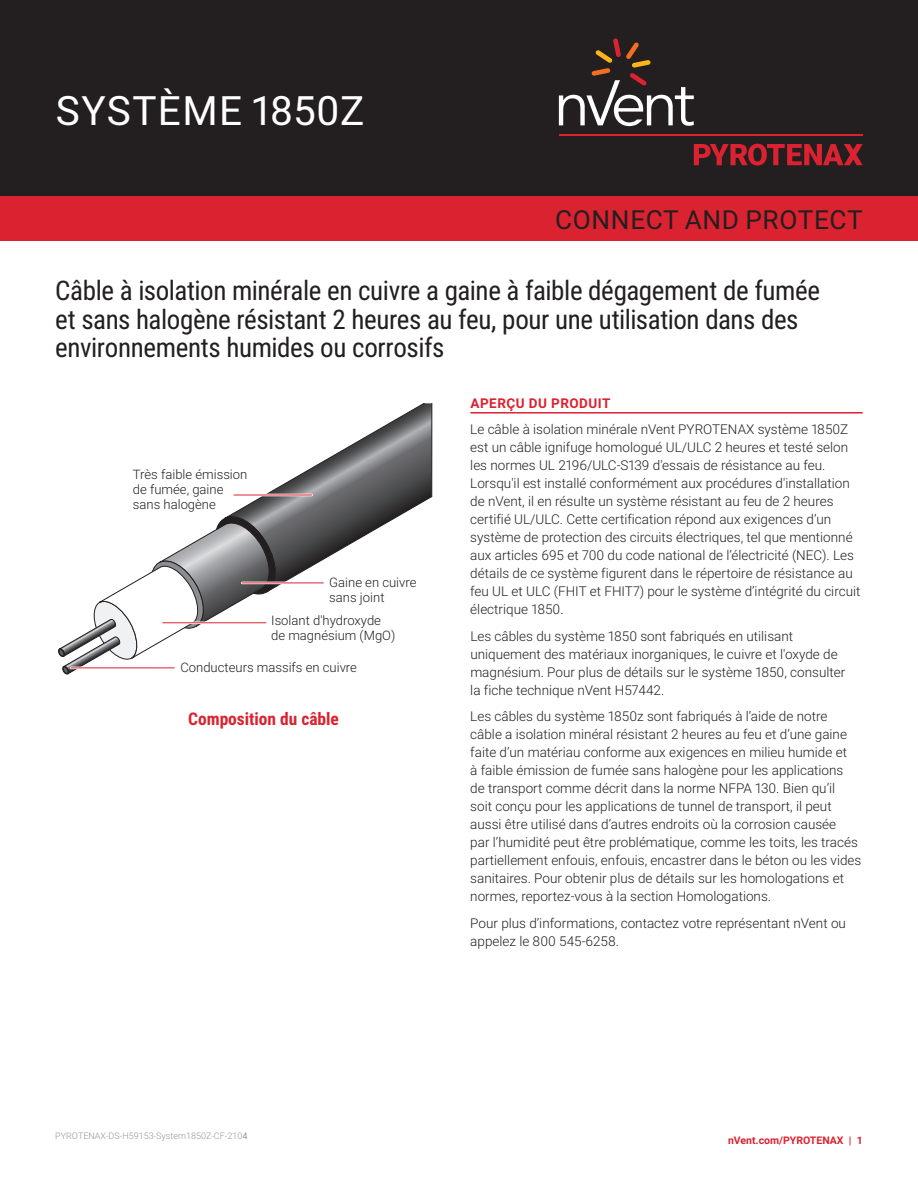
<style>
.page{position:relative;width:918px;height:1188px;background:#fff}
.page>*{position:absolute;margin:0;border:0;box-sizing:border-box;transform-origin:0 0}
.Page_1_Header_-_nVen{font:40.5px "Roboto";letter-spacing:.03em;color:#fff}
.Product_Description{font:27px/28.5px "Roboto Condensed";letter-spacing:-.015em;color:#231f20}
.Page_1_Subhead_Black{font:26.25px "Roboto";letter-spacing:.025em;color:#231f20}
.t1{font:700 17.4px "Roboto Condensed";color:#db2230}
.Text_-_nVent_Data_Sh{font:300 13.5px/18px "Roboto";color:#231f20}
.Subhead_-_nVent_Data{font:700 13.5px "Roboto";letter-spacing:.035em;color:#db2230}
.t2{font:300 13.05px/14.9px "Roboto";color:#231f20}
.t3{font:700 10.5px "Roboto";color:#db2230}
.t4{font:300 9px "Roboto";color:#8f959e}
.s1{font-weight:400}
</style>
<div class="page">
<div style="left:0;top:0;width:918px;height:196px;background:#231f20"></div>
<svg style="left:694px;top:144px;width:169px;height:22px"></svg>
<hr style="left:559px;top:134px;width:304px;height:2px;background:#db2230">
<svg style="left:559px;top:38px;width:135px;height:88px"></svg>
<svg style="left:58px;top:403px;width:375px;height:272px"></svg>
<hr style="left:242px;top:582px;width:81px;height:2px;background:#fff">
<hr style="left:242px;top:582px;width:81px;height:1px;background:#db2230">
<hr style="left:234px;top:494px;width:78px;height:2px;background:#fff">
<hr style="left:234px;top:495px;width:78px;height:1px;background:#db2230">
<hr style="left:163px;top:621px;width:103px;height:3px;background:#fff">
<hr style="left:163px;top:622px;width:103px;height:1px;background:#db2230">
<hr style="left:71px;top:667px;width:103px;height:2px;background:#fff">
<hr style="left:71px;top:667px;width:103px;height:1px;background:#db2230">
<hr style="left:470px;top:412px;width:393px;height:2px;background:#db2230">
<div style="left:0;top:196px;width:918px;height:45px;background:#db2230"></div>
<p class="Page_1_Header_-_nVen" style="left:56px;top:82px;width:310px">SYSTÈME 1850Z</p>
<p class="Page_1_Subhead_Black" style="left:555px;top:201px;width:309px">CONNECT AND PROTECT</p>
<p class="Product_Description" style="left:55px;top:275px;width:766px">Câble à isolation minérale en cuivre a gaine à faible dégagement de fumée et sans halogène résistant 2 heures au feu, pour une utilisation dans des environnements humides ou corrosifs</p>
<p class="t2" style="left:133px;top:467px;width:116px">Très faible émission de fumée, gaine sans halogène</p>
<p class="t2" style="left:329px;top:575px;width:89px">Gaine en cuivre sans joint</p>
<p class="t2" style="left:271px;top:613px;width:126px">Isolant d'hydroxyde de magnésium (MgO)</p>
<p class="t2" style="left:180px;top:659px;width:178px">Conducteurs massifs en cuivre</p>
<p class="t1" style="left:188px;top:706px;width:152px">Composition du câble</p>
<p class="Subhead_-_nVent_Data" style="left:471px;top:394px;width:141px">APERÇU DU PRODUIT</p>
<p class="Text_-_nVent_Data_Sh" style="left:470px;top:420px;width:392px">Le câble à isolation minérale nVent PYROTENAX système 1850Z est un câble ignifuge homologué UL/ULC 2 heures et testé selon les normes UL 2196/ULC-S139 d'essais de résistance au feu.<br>Lorsqu'il est installé conformément aux procédures d'installation de nVent, il en résulte un système résistant au feu de 2 heures certifié UL/ULC. Cette certification répond aux exigences d’un système de protection des circuits électriques, tel que mentionné aux articles 695 et 700 du code national de l’électricité (NEC). Les détails de ce système figurent dans le répertoire de résistance au feu UL et ULC (FHIT et FHIT7) pour le système d’intégrité du circuit électrique 1850.</p>
<p class="Text_-_nVent_Data_Sh" style="left:470px;top:626px;width:377px">Les câbles du système 1850 sont fabriqués en utilisant uniquement des matériaux inorganiques, le cuivre et l'oxyde de magnésium. Pour plus de détails sur le système 1850, consulter la fiche technique nVent H57442.</p>
<p class="Text_-_nVent_Data_Sh" style="left:470px;top:707px;width:393px">Les câbles du système 1850z sont fabriqués à l’aide de notre câble a isolation minéral résistant 2 heures au feu et d’une gaine faite d’un matériau conforme aux exigences en milieu humide et<br>à faible émission de fumée sans halogène pour les applications<br>de transport comme décrit dans la norme NFPA 130. Bien qu’il<br>soit conçu pour les applications de tunnel de transport, il peut aussi être utilisé dans d’autres endroits où la corrosion causée<br>par l’humidité peut être problématique, comme les toits, les tracés partiellement enfouis, enfouis, encastrer dans le béton ou les vides sanitaires. Pour obtenir plus de détails sur les homologations et normes, reportez-vous à la section Homologations.</p>
<p class="Text_-_nVent_Data_Sh" style="left:470px;top:913px;width:377px">Pour plus d’informations, contactez votre représentant nVent ou appelez le 800 545-6258.</p>
<p class="t4" style="left:55px;top:1130px;width:194px">PYROTENAX-DS-H59153-System1850Z-CF-210<span class="s1">4</span></p>
<p class="t3" style="left:728px;top:1133px;width:136px">nVent.com/PYROTENAX | 1</p>
</div>
